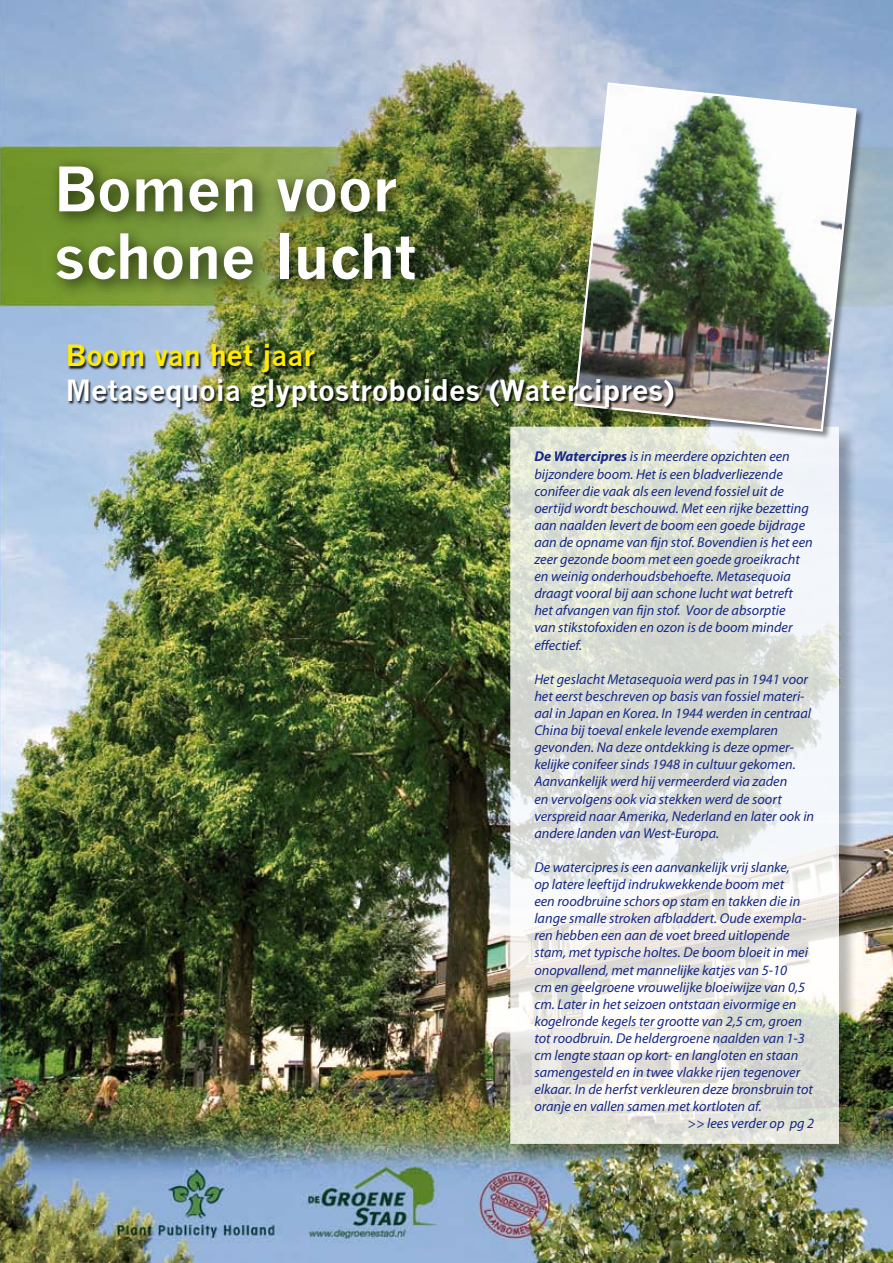
<style>
.page{position:relative;width:893px;height:1263px;background:#fff}
.page>*{position:absolute;margin:0;border:0;box-sizing:border-box;transform-origin:0 0}
.t1{font:700 60px/67.5px "News Gothic";color:#fff}
.t2{font:700 28.5px "News Gothic";color:#fff}
.t3{font:700 28.5px "News Gothic";color:#ffec00}
.t4{font:italic 14.25px/17.1px "Myriad Pro";color:#162983}
.s1{font-weight:700}
</style>
<div class="page">
<img style="left:0;top:0;width:893px;height:1263px">
<div style="left:45px;top:154px;width:390px;height:146px;background:#000;opacity:.75"></div>
<div style="left:511px;top:427px;width:347px;height:736px;background:#000;opacity:.33"></div>
<svg style="left:514px;top:431px;width:321px;height:709px"></svg>
<div style="left:510px;top:427px;width:329px;height:717px;border:3px solid #fff"></div>
<div style="left:573px;top:81px;width:293px;height:360px;background:#000;opacity:.46"></div>
<img style="left:573px;top:81px;width:285px;height:352px">
<div style="left:67px;top:344px;width:611px;height:67px;background:#000;opacity:.85"></div>
<h1 class="t1" style="left:54px;top:155px;width:364px">Bomen voor schone lucht</h1>
<h2 class="t3" style="left:66px;top:339px;width:251px">Boom van het jaar</h2>
<h2 class="t2" style="left:66px;top:373px;width:610px">Metasequoia glyptostroboides (Watercipres)</h2>
<p class="t4" style="left:534px;top:448px;width:280px"><span class="s1">De Watercipres</span> is in meerdere opzichten een bijzondere boom. Het is een bladverliezende conifeer die vaak als een levend fossiel uit de oertijd wordt beschouwd. Met een rijke bezetting aan naalden levert de boom een goede bijdrage aan de opname van fijn stof. Bovendien is het een zeer gezonde boom met een goede groeikracht en weinig onderhoudsbehoefte. Metasequoia draagt vooral bij aan schone lucht wat betreft het afvangen van fijn stof. Voor de absorptie<br>van stikstofoxiden en ozon is de boom minder effectief.</p>
<p class="t4" style="left:534px;top:670px;width:281px">Het geslacht Metasequoia werd pas in 1941 voor het eerst beschreven op basis van fossiel materi&shy;aal in Japan en Korea. In 1944 werden in centraal China bij toeval enkele levende exemplaren gevonden. Na deze ontdekking is deze opmer&shy;kelijke conifeer sinds 1948 in cultuur gekomen.<br>Aanvankelijk werd hij vermeerderd via zaden<br>en vervolgens ook via stekken werd de soort verspreid naar Amerika, Nederland en later ook in andere landen van West-Europa.</p>
<p class="t4" style="left:534px;top:858px;width:257px">De watercipres is een aanvankelijk vrij slanke,</p>
<p class="t4" style="left:534px;top:875px;width:251px">op latere leeftijd indrukwekkende boom met</p>
<p class="t4" style="left:534px;top:892px;width:267px">een roodbruine schors op stam en takken die in</p>
<p class="t4" style="left:534px;top:910px;width:274px">lange smalle stroken afbladdert. Oude exempla-</p>
<p class="t4" style="left:534px;top:927px;width:257px">ren hebben een aan de voet breed uitlopende</p>
<p class="t4" style="left:534px;top:944px;width:275px">stam, met typische holtes. De boom bloeit in mei</p>
<p class="t4" style="left:534px;top:961px;width:254px">onopvallend, met mannelijke katjes van 5-10</p>
<p class="t4" style="left:534px;top:978px;width:272px">cm en geelgroene vrouwelijke bloeiwijze van 0,5</p>
<p class="t4" style="left:534px;top:995px;width:264px">cm. Later in het seizoen ontstaan eivormige en</p>
<p class="t4" style="left:534px;top:1012px;width:269px">kogelronde kegels ter grootte van 2,5 cm, groen</p>
<p class="t4" style="left:534px;top:1029px;width:272px">tot roodbruin. De heldergroene naalden van 1-3</p>
<p class="t4" style="left:534px;top:1046px;width:265px">cm lengte staan op kort- en langloten en staan</p>
<p class="t4" style="left:534px;top:1063px;width:267px">samengesteld en in twee vlakke rijen tegenover</p>
<p class="t4" style="left:534px;top:1081px;width:280px">elkaar. In de herfst verkleuren deze bronsbruin tot</p>
<p class="t4" style="left:534px;top:1098px;width:229px">oranje en vallen samen met kortloten af.</p>
<p class="t4" style="left:688px;top:1115px;width:128px">&gt;&gt; lees verder op pg 2</p>
</div>
